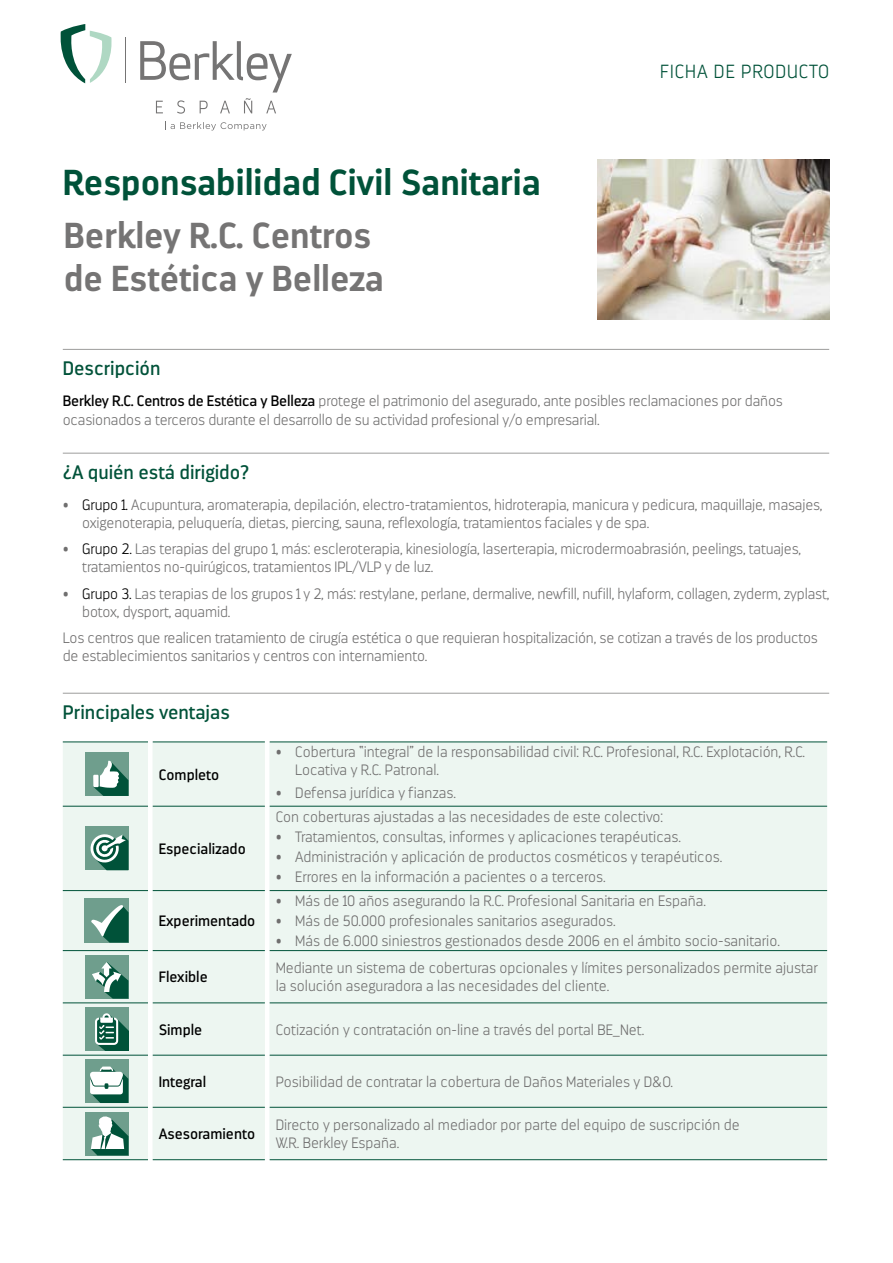
<style>
.page{position:relative;width:893px;height:1263px;background:#fff}
.page>*{position:absolute;margin:0;border:0;box-sizing:border-box;transform-origin:0 0}
.t1{font:700 36px/43.2px "Darwin";color:#757474}
.t2{font:700 36px "Darwin";color:#005239}
.t3{font:19.5px "Darwin";color:#005239}
.t4{font:200 19.05px "Darwin";letter-spacing:.05em;color:#005239}
.t5{font:200 15px/18px "Darwin";letter-spacing:-.01em;color:#706f6f}
.t6{font:15px "Darwin";color:#000}
.s1{font-weight:400;color:#000}
.s2{color:#000}
</style>
<div class="page">
<hr style="left:63px;top:349px;width:766px;height:1px;background:#9d9d9c">
<hr style="left:63px;top:453px;width:766px;height:1px;background:#9d9d9c">
<hr style="left:63px;top:693px;width:766px;height:1px;background:#9d9d9c">
<div style="left:63px;top:742px;width:764px;height:417px;background:#edf6f1"></div>
<hr style="left:63px;top:741px;width:85px;height:1px;background:#005239">
<hr style="left:152px;top:741px;width:113px;height:1px;background:#005239">
<hr style="left:269px;top:741px;width:558px;height:1px;background:#005239">
<hr style="left:63px;top:806px;width:85px;height:1px;background:#005239">
<hr style="left:152px;top:806px;width:113px;height:1px;background:#005239">
<hr style="left:269px;top:806px;width:558px;height:1px;background:#005239">
<hr style="left:63px;top:890px;width:85px;height:1px;background:#005239">
<hr style="left:152px;top:890px;width:113px;height:1px;background:#005239">
<hr style="left:269px;top:890px;width:558px;height:1px;background:#005239">
<hr style="left:63px;top:950px;width:85px;height:1px;background:#005239">
<hr style="left:152px;top:950px;width:113px;height:1px;background:#005239">
<hr style="left:269px;top:950px;width:558px;height:1px;background:#005239">
<hr style="left:63px;top:1002px;width:85px;height:1px;background:#005239">
<hr style="left:152px;top:1002px;width:113px;height:1px;background:#005239">
<hr style="left:269px;top:1002px;width:558px;height:1px;background:#005239">
<hr style="left:63px;top:1055px;width:85px;height:1px;background:#005239">
<hr style="left:152px;top:1055px;width:113px;height:1px;background:#005239">
<hr style="left:269px;top:1055px;width:558px;height:1px;background:#005239">
<hr style="left:63px;top:1107px;width:85px;height:1px;background:#005239">
<hr style="left:152px;top:1107px;width:113px;height:1px;background:#005239">
<hr style="left:269px;top:1107px;width:558px;height:1px;background:#005239">
<hr style="left:63px;top:1159px;width:85px;height:1px;background:#005239">
<hr style="left:152px;top:1159px;width:113px;height:1px;background:#005239">
<hr style="left:269px;top:1159px;width:558px;height:1px;background:#005239">
<hr style="left:148px;top:742px;width:4px;height:64px;background:#fff">
<hr style="left:265px;top:742px;width:4px;height:64px;background:#fff">
<hr style="left:148px;top:806px;width:4px;height:84px;background:#fff">
<hr style="left:265px;top:806px;width:4px;height:84px;background:#fff">
<hr style="left:148px;top:890px;width:4px;height:60px;background:#fff">
<hr style="left:265px;top:890px;width:4px;height:60px;background:#fff">
<hr style="left:148px;top:950px;width:4px;height:53px;background:#fff">
<hr style="left:265px;top:950px;width:4px;height:53px;background:#fff">
<hr style="left:148px;top:1003px;width:4px;height:52px;background:#fff">
<hr style="left:265px;top:1003px;width:4px;height:52px;background:#fff">
<hr style="left:148px;top:1055px;width:4px;height:52px;background:#fff">
<hr style="left:265px;top:1055px;width:4px;height:52px;background:#fff">
<hr style="left:148px;top:1107px;width:4px;height:53px;background:#fff">
<hr style="left:265px;top:1107px;width:4px;height:53px;background:#fff">
<div style="left:85px;top:752px;width:43px;height:44px;background:#6f9e8d"></div>
<svg style="left:93px;top:761px;width:35px;height:35px"></svg>
<div style="left:85px;top:826px;width:43px;height:44px;background:#6f9e8d"></div>
<svg style="left:90px;top:834px;width:38px;height:36px"></svg>
<div style="left:85px;top:898px;width:44px;height:44px;background:#6f9e8d"></div>
<svg style="left:91px;top:905px;width:38px;height:37px"></svg>
<div style="left:85px;top:955px;width:43px;height:44px;background:#6f9e8d"></div>
<svg style="left:92px;top:962px;width:36px;height:37px"></svg>
<div style="left:85px;top:1007px;width:43px;height:44px;background:#6f9e8d"></div>
<svg style="left:95px;top:1013px;width:33px;height:38px"></svg>
<div style="left:85px;top:1059px;width:43px;height:44px;background:#6f9e8d"></div>
<svg style="left:90px;top:1066px;width:38px;height:37px"></svg>
<div style="left:85px;top:1111px;width:43px;height:44px;background:#6f9e8d"></div>
<svg style="left:91px;top:1116px;width:37px;height:39px"></svg>
<img style="left:597px;top:160px;width:232px;height:160px">
<svg style="left:60px;top:24px;width:52px;height:59px"></svg>
<hr style="left:125px;top:37px;width:1px;height:46px;background:#757474">
<svg style="left:140px;top:41px;width:152px;height:73px"></svg>
<svg style="left:165px;top:122px;width:102px;height:8px"></svg>
<h1 class="t2" style="left:63px;top:160px;width:480px">Responsabilidad Civil Sanitaria</h1>
<h1 class="t1" style="left:64px;top:214px;width:321px">Berkley R.C. Centros de Estética y Belleza</h1>
<p class="t4" style="left:660px;top:61px;width:170px">FICHA DE PRODUCTO</p>
<h2 class="t3" style="left:63px;top:357px;width:99px">Descripción</h2>
<p class="t5" style="left:63px;top:391px;width:722px;line-height:19.5px"><span class="s1">Berkley R.C. Centros de Estética y Belleza</span> protege el patrimonio del asegurado, ante posibles reclamaciones por daños ocasionados a terceros durante el desarrollo de su actividad profesional y/o empresarial.</p>
<h2 class="t3" style="left:63px;top:460px;width:188px">¿A quién está dirigido?</h2>
<p class="t5" style="left:82px;top:495px;width:742px;text-indent:-20px">• <span class="s2">Grupo 1.</span> Acupuntura, aromaterapia, depilación, electro-tratamientos, hidroterapia, manicura y pedicura, maquillaje, masajes, oxigenoterapia, peluquería, dietas, piercing, sauna, reflexología, tratamientos faciales y de spa.</p>
<p class="t5" style="left:82px;top:540px;width:720px;text-indent:-20px">• <span class="s2">Grupo 2.</span> Las terapias del grupo 1, más: escleroterapia, kinesiología, laserterapia, microdermoabrasión, peelings, tatuajes, tratamientos no-quirúgicos, tratamientos IPL/VLP y de luz.</p>
<p class="t5" style="left:82px;top:585px;width:748px;text-indent:-20px">• <span class="s2">Grupo 3.</span> Las terapias de los grupos 1 y 2, más: restylane, perlane, dermalive, newfill, nufill, hylaform, collagen, zyderm, zyplast, botox, dysport, aquamid.</p>
<p class="t5" style="left:63px;top:629px;width:757px">Los centros que realicen tratamiento de cirugía estética o que requieran hospitalización, se cotizan a través de los productos de establecimientos sanitarios y centros con internamiento.</p>
<h2 class="t3" style="left:63px;top:700px;width:168px">Principales ventajas</h2>
<p class="t6" style="left:159px;top:765px;width:62px">Completo</p>
<p class="t6" style="left:159px;top:840px;width:89px">Especializado</p>
<p class="t6" style="left:159px;top:912px;width:98px">Experimentado</p>
<p class="t5" style="left:295px;top:743px;width:511px;text-indent:-20px">• Cobertura “integral” de la responsabilidad civil: R.C. Profesional, R.C. Explotación, R.C.<br>Locativa y R.C. Patronal.</p>
<p class="t5" style="left:276px;top:784px;width:182px">• Defensa jurídica y fianzas.</p>
<p class="t5" style="left:276px;top:808px;width:389px">Con coberturas ajustadas a las necesidades de este colectivo:</p>
<p class="t5" style="left:276px;top:828px;width:407px">• Tratamientos, consultas, informes y aplicaciones terapéuticas.</p>
<p class="t5" style="left:276px;top:848px;width:448px">• Administración y aplicación de productos cosméticos y terapéuticos.</p>
<p class="t5" style="left:276px;top:868px;width:332px">• Errores en la información a pacientes o a terceros.</p>
<p class="t5" style="left:276px;top:892px;width:432px">• Más de 10 años asegurando la R.C. Profesional Sanitaria en España.</p>
<p class="t5" style="left:276px;top:912px;width:342px">• Más de 50.000 profesionales sanitarios asegurados.</p>
<p class="t5" style="left:276px;top:932px;width:506px">• Más de 6.000 siniestros gestionados desde 2006 en el ámbito socio-sanitario.</p>
<p class="t6" style="left:159px;top:968px;width:50px">Flexible</p>
<p class="t5" style="left:276px;top:959px;width:544px">Mediante un sistema de coberturas opcionales y límites personalizados permite ajustar la solución aseguradora a las necesidades del cliente.</p>
<p class="t6" style="left:159px;top:1020px;width:45px">Simple</p>
<p class="t5" style="left:276px;top:1020px;width:370px">Cotización y contratación on-line a través del portal BE_Net.</p>
<p class="t6" style="left:159px;top:1072px;width:49px">Integral</p>
<p class="t5" style="left:276px;top:1073px;width:399px">Posibilidad de contratar la cobertura de Daños Materiales y D&amp;O.</p>
<p class="t6" style="left:159px;top:1125px;width:98px">Asesoramiento</p>
<p class="t5" style="left:276px;top:1116px;width:466px">Directo y personalizado al mediador por parte del equipo de suscripción de<br>W.R. Berkley España.</p>
</div>
